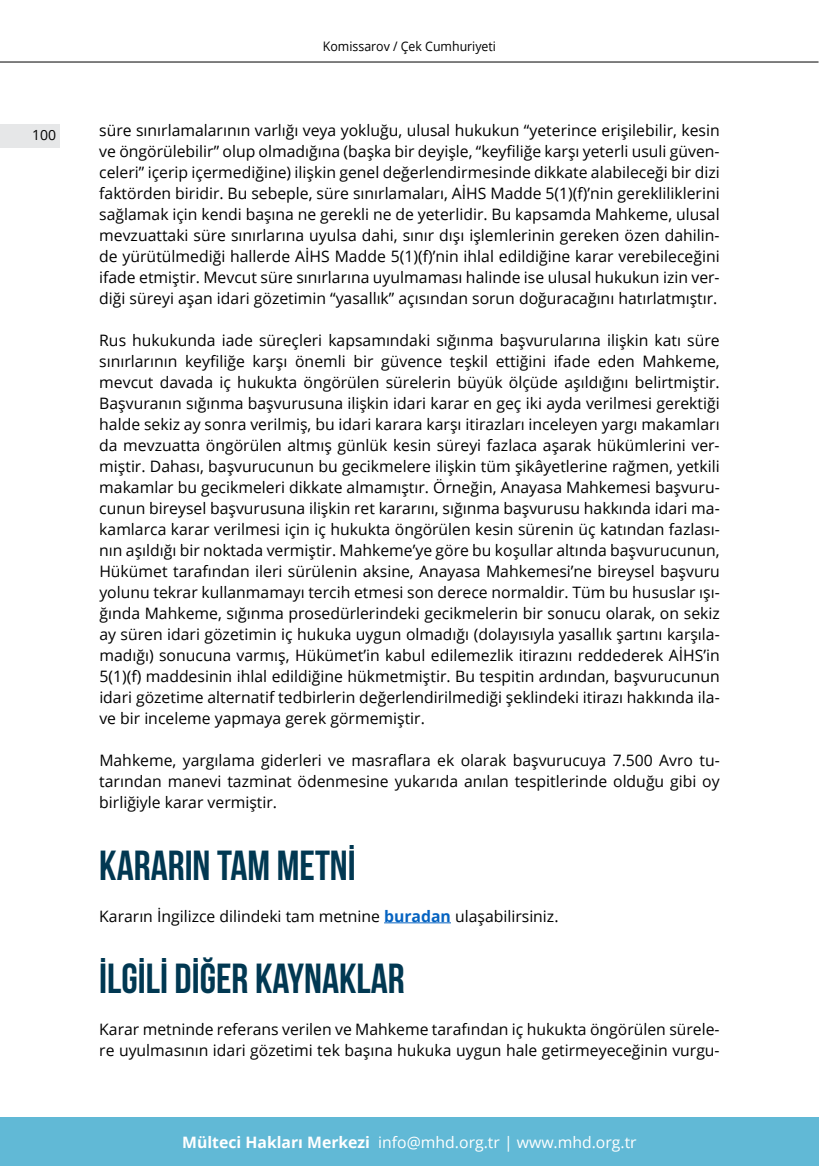
<style>
.page{position:relative;width:819px;height:1166px;background:#fff}
.page>*{position:absolute;margin:0;border:0;box-sizing:border-box;transform-origin:0 0}
.t1{font:42px "Bebas Neue";color:#013852}
.t2{font:15.75px/21px "Open Sans";color:#000;text-align:justify}
.t3{font:15.75px "Open Sans";color:#fff}
.t4{font:14px "Open Sans";color:#000}
.t5{font:13.12px "Open Sans";color:#000;scale:.94 1}
.s1{font-weight:700;color:#0563c1}
.s2{font-weight:700}
</style>
<div class="page">
<hr style="left:0;top:62px;width:818px;height:1px;background:#000">
<div style="left:0;top:124px;width:60px;height:23px;background:#e6e7e8"></div>
<div style="left:0;top:1117px;width:818px;height:49px;background:#61b9d6"></div>
<hr style="left:384px;top:922px;width:67px;height:1px;background:#0563c1">
<p class="t4" style="left:32px;top:126px;width:26px">100</p>
<p class="t5" style="left:323px;top:38px;width:186px">Komissarov / Çek Cumhuriyeti</p>
<p class="t2" style="left:99px;top:119px;width:622px">süre sınırlamalarının varlığı veya yokluğu, ulusal hukukun “yeterince erişilebilir, kesin ve öngörülebilir” olup olmadığına (başka bir deyişle, “keyfiliğe karşı yeterli usuli güven&shy;celeri” içerip içermediğine) ilişkin genel değerlendirmesinde dikkate alabileceği bir dizi faktörden biridir. Bu sebeple, süre sınırlamaları, AİHS Madde 5(1)(f)’nin gerekliliklerini sağlamak için kendi başına ne gerekli ne de yeterlidir. Bu kapsamda Mahkeme, ulusal mevzuattaki süre sınırlarına uyulsa dahi, sınır dışı işlemlerinin gereken özen dahilin&shy;de yürütülmediği hallerde AİHS Madde 5(1)(f)’nin ihlal edildiğine karar verebileceğini ifade etmiştir. Mevcut süre sınırlarına uyulmaması halinde ise ulusal hukukun izin ver&shy;diği süreyi aşan idari gözetimin “yasallık” açısından sorun doğuracağını hatırlatmıştır.</p>
<p class="t2" style="left:99px;top:329px;width:622px">Rus hukukunda iade süreçleri kapsamındaki sığınma başvurularına ilişkin katı süre sınırlarının keyfiliğe karşı önemli bir güvence teşkil ettiğini ifade eden Mahkeme, mevcut davada iç hukukta öngörülen sürelerin büyük ölçüde aşıldığını belirtmiştir.<br>Başvuranın sığınma başvurusuna ilişkin idari karar en geç iki ayda verilmesi gerektiği halde sekiz ay sonra verilmiş, bu idari karara karşı itirazları inceleyen yargı makamları da mevzuatta öngörülen altmış günlük kesin süreyi fazlaca aşarak hükümlerini ver&shy;miştir. Dahası, başvurucunun bu gecikmelere ilişkin tüm şikâyetlerine rağmen, yetkili makamlar bu gecikmeleri dikkate almamıştır. Örneğin, Anayasa Mahkemesi başvuru&shy;cunun bireysel başvurusuna ilişkin ret kararını, sığınma başvurusu hakkında idari ma&shy;kamlarca karar verilmesi için iç hukukta öngörülen kesin sürenin üç katından fazlası&shy;nın aşıldığı bir noktada vermiştir. Mahkeme’ye göre bu koşullar altında başvurucunun, Hükümet tarafından ileri sürülenin aksine, Anayasa Mahkemesi’ne bireysel başvuru yolunu tekrar kullanmamayı tercih etmesi son derece normaldir. Tüm bu hususlar ışı&shy;ğında Mahkeme, sığınma prosedürlerindeki gecikmelerin bir sonucu olarak, on sekiz ay süren idari gözetimin iç hukuka uygun olmadığı (dolayısıyla yasallık şartını karşıla&shy;madığı) sonucuna varmış, Hükümet’in kabul edilemezlik itirazını reddederek AİHS’in 5(1)(f) maddesinin ihlal edildiğine hükmetmiştir. Bu tespitin ardından, başvurucunun idari gözetime alternatif tedbirlerin değerlendirilmediği şeklindeki itirazı hakkında ila&shy;ve bir inceleme yapmaya gerek görmemiştir.</p>
<p class="t2" style="left:99px;top:749px;width:622px">Mahkeme, yargılama giderleri ve masraflara ek olarak başvurucuya 7.500 Avro tu&shy;tarından manevi tazminat ödenmesine yukarıda anılan tespitlerinde olduğu gibi oy birliğiyle karar vermiştir.</p>
<h1 class="t1" style="left:99px;top:842px;width:258px">KARARIN TAM METNİ</h1>
<p class="t2" style="left:99px;top:905px;width:461px">Kararın İngilizce dilindeki tam metnine <span class="s1">buradan</span> ulaşabilirsiniz.</p>
<h1 class="t1" style="left:99px;top:955px;width:307px">İLGİLİ DİĞER KAYNAKLAR</h1>
<p class="t2" style="left:99px;top:1018px;width:622px">Karar metninde referans verilen ve Mahkeme tarafından iç hukukta öngörülen sürele&shy;re uyulmasının idari gözetimi tek başına hukuka uygun hale getirmeyeceğinin vurgu-</p>
<p class="t3" style="left:182px;top:1131px;width:456px"><span class="s2">Mülteci Hakları Merkezi</span> info@mhd.org.tr | www.mhd.org.tr</p>
</div>
